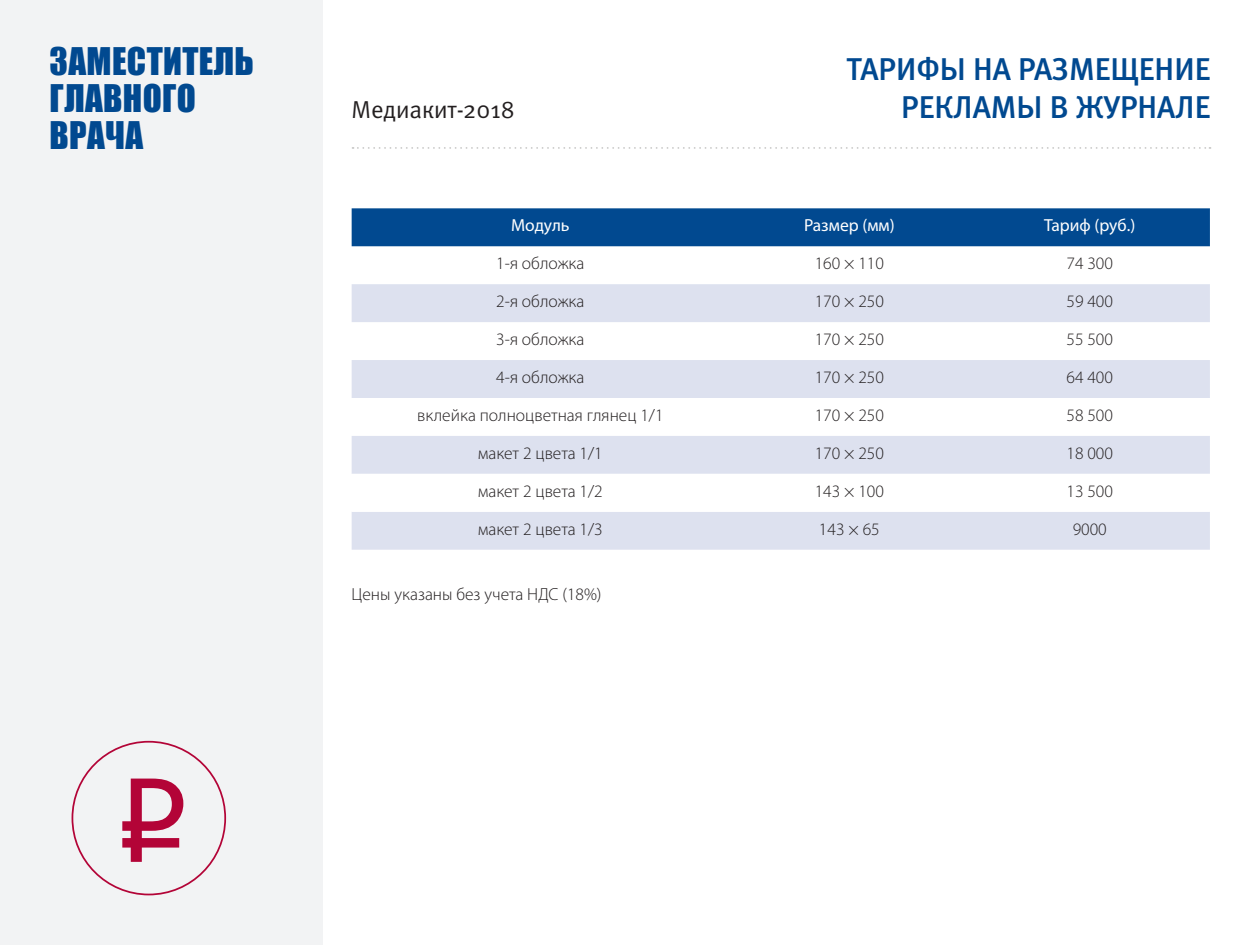
<style>
.page{position:relative;width:1260px;height:945px;background:#fff}
.page>*{position:absolute;margin:0;border:0;box-sizing:border-box;transform-origin:0 0}
.t1{font:119px "ALS Rubl";color:#b30437}
.t2{font:35px/36.8px "Impact";letter-spacing:.01em;color:#014990}
.t3{font:31.5px/37.8px "Meta Medium C";color:#014990;text-align:right}
.t4{font:24.5px "Meta Normal C";color:#231f20}
.t5{font:300 17.5px "Myriad Pro";color:#231f20}
.t6{font:17.5px "Myriad Pro";color:#fff}
</style>
<div class="page">
<div style="left:0;top:0;width:322px;height:945px;background:#f2f3f4"></div>
<svg style="left:353px;top:147px;width:858px;height:2px"></svg>
<div style="left:352px;top:208px;width:858px;height:38px;background:#014990"></div>
<svg style="left:352px;top:284px;width:858px;height:266px;fill:#dde1ef"></svg>
<svg style="left:352px;top:474px;width:858px;height:38px"></svg>
<h2 class="t2" style="left:50px;top:42px;width:206px">ЗАМЕСТИТЕЛЬ<br>ГЛАВНОГО<br>ВРАЧА</h2>
<p class="t1" style="left:112px;top:751px;width:83px">i</p>
<h3 class="t4" style="left:352px;top:95px;width:165px">Медиакит-2018</h3>
<p class="t3" style="left:846px;top:50px;width:366px">ТАРИФЫ НА РАЗМЕЩЕНИЕ<br>РЕКЛАМЫ В ЖУРНАЛЕ</p>
<p class="t6" style="left:511px;top:215px;width:60px">Модуль</p>
<p class="t6" style="left:804px;top:215px;width:92px">Размер (мм)</p>
<p class="t6" style="left:1044px;top:215px;width:93px">Тариф (руб.)</p>
<p class="t5" style="left:496px;top:253px;width:90px">1-я обложка</p>
<p class="t5" style="left:815px;top:253px;width:71px">160 × 110</p>
<p class="t5" style="left:1066px;top:253px;width:48px">74 300</p>
<p class="t5" style="left:496px;top:291px;width:90px">2-я обложка</p>
<p class="t5" style="left:815px;top:291px;width:71px">170 × 250</p>
<p class="t5" style="left:1066px;top:291px;width:48px">59 400</p>
<p class="t5" style="left:496px;top:329px;width:90px">3-я обложка</p>
<p class="t5" style="left:815px;top:329px;width:71px">170 × 250</p>
<p class="t5" style="left:1066px;top:329px;width:48px">55 500</p>
<p class="t5" style="left:496px;top:367px;width:90px">4-я обложка</p>
<p class="t5" style="left:815px;top:367px;width:71px">170 × 250</p>
<p class="t5" style="left:1066px;top:367px;width:48px">64 400</p>
<p class="t5" style="left:417px;top:405px;width:248px">вклейка полноцветная глянец 1/1</p>
<p class="t5" style="left:815px;top:405px;width:71px">170 × 250</p>
<p class="t5" style="left:1066px;top:405px;width:48px">58 500</p>
<p class="t5" style="left:478px;top:443px;width:126px">макет 2 цвета 1/1</p>
<p class="t5" style="left:815px;top:443px;width:71px">170 × 250</p>
<p class="t5" style="left:1066px;top:443px;width:48px">18 000</p>
<p class="t5" style="left:478px;top:481px;width:126px">макет 2 цвета 1/2</p>
<p class="t5" style="left:815px;top:481px;width:71px">143 × 100</p>
<p class="t5" style="left:1066px;top:481px;width:48px">13 500</p>
<p class="t5" style="left:478px;top:518px;width:126px">макет 2 цвета 1/3</p>
<p class="t5" style="left:819px;top:518px;width:62px">143 × 65</p>
<p class="t5" style="left:1073px;top:518px;width:36px">9000</p>
<p class="t5" style="left:352px;top:583px;width:251px">Цены указаны без учета НДС (18%)</p>
</div>
